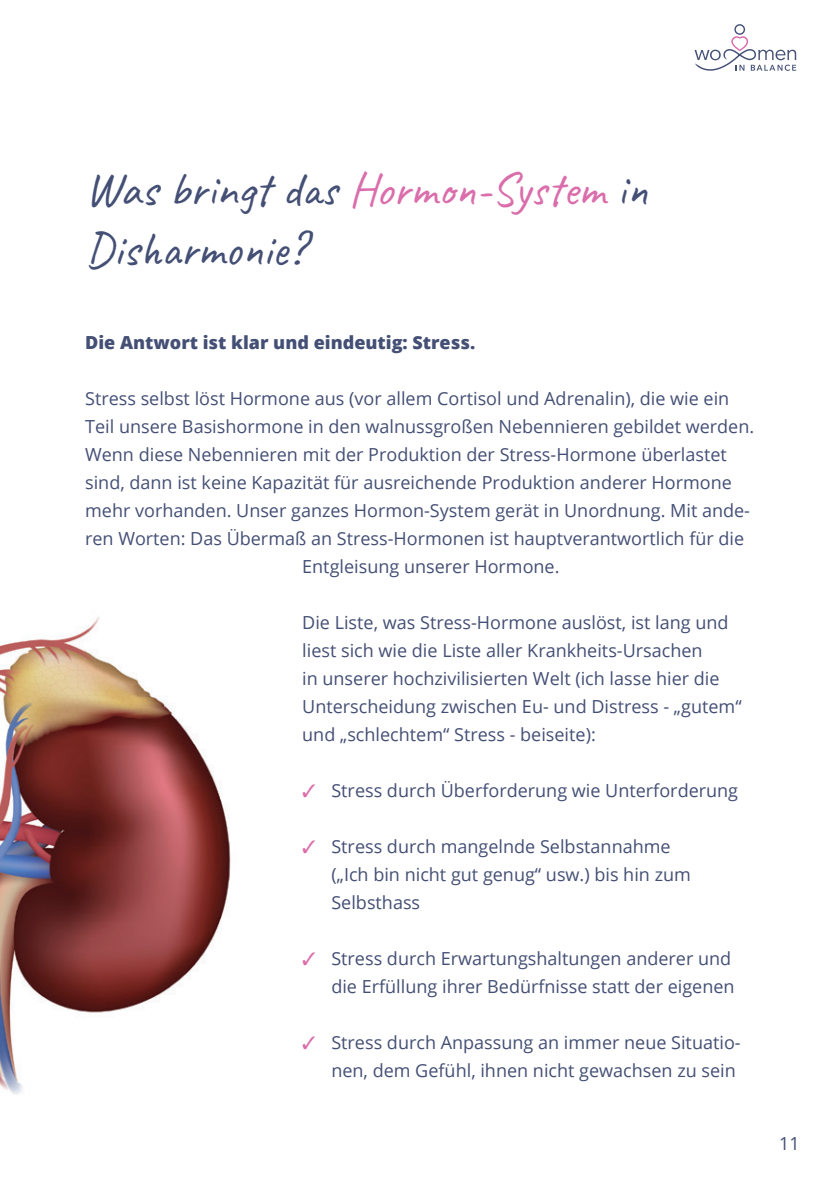
<style>
.page{position:relative;width:840px;height:1191px;background:#fff}
.page>*{position:absolute;margin:0;border:0;box-sizing:border-box;transform-origin:0 0}
.t1{font:48px/60px "Caveat";color:#444f75}
.t2{font:18px/28px "Open Sans";color:#444f75}
.t3{font:800 18px "Open Sans";color:#444f75}
.s1{color:#da6dab}
</style>
<div class="page">
<svg style="left:694px;top:24px;width:101px;height:47px"></svg>
<img style="left:0;top:617px;width:231px;height:478px">
<h1 class="t1" style="left:85px;top:159px;width:563px">Was bringt das <span class="s1">Hormon-System</span> in<br>Disharmonie?</h1>
<p class="t3" style="left:85px;top:329px;width:391px">Die Antwort ist klar und eindeutig: Stress.</p>
<p class="t2" style="left:85px;top:384px;width:645px">Stress selbst löst Hormone aus (vor allem Cortisol und Adrenalin), die wie ein</p>
<p class="t2" style="left:85px;top:412px;width:670px">Teil unsere Basishormone in den walnussgroßen Nebennieren gebildet werden.</p>
<p class="t2" style="left:85px;top:440px;width:643px">Wenn diese Nebennieren mit der Produktion der Stress-Hormone überlastet</p>
<p class="t2" style="left:85px;top:468px;width:648px">sind, dann ist keine Kapazität für ausreichende Produktion anderer Hormone</p>
<p class="t2" style="left:85px;top:496px;width:666px">mehr vorhanden. Unser ganzes Hormon-System gerät in Unordnung. Mit ande-</p>
<p class="t2" style="left:85px;top:524px;width:660px">ren Worten: Das Übermaß an Stress-Hormonen ist hauptverantwortlich für die</p>
<p class="t2" style="left:302px;top:552px;width:259px">Entgleisung unserer Hormone.</p>
<p class="t2" style="left:302px;top:608px;width:440px">Die Liste, was Stress-Hormone auslöst, ist lang und liest sich wie die Liste aller Krankheits-Ursachen<br>in unserer hochzivilisierten Welt (ich lasse hier die Unterscheidung zwischen Eu- und Distress - „gutem“ und „schlechtem“ Stress - beiseite):</p>
<p class="t2" style="left:302px;top:776px;width:437px"><span class="s1">✓</span> Stress durch Überforderung wie Unterforderung</p>
<p class="t2" style="left:331px;top:832px;width:361px;text-indent:-29px"><span class="s1">✓</span> Stress durch mangelnde Selbstannahme („Ich bin nicht gut genug“ usw.) bis hin zum<br>Selbsthass</p>
<p class="t2" style="left:302px;top:944px;width:433px;text-align:right"><span class="s1">✓</span> Stress durch Erwartungshaltungen anderer und die Erfüllung ihrer Bedürfnisse statt der eigenen</p>
<p class="t2" style="left:302px;top:1028px;width:440px;text-align:right"><span class="s1">✓</span> Stress durch Anpassung an immer neue Situatio&shy;nen, dem Gefühl, ihnen nicht gewachsen zu sein</p>
<p class="t2" style="left:778px;top:1129px;width:22px">11</p>
</div>
